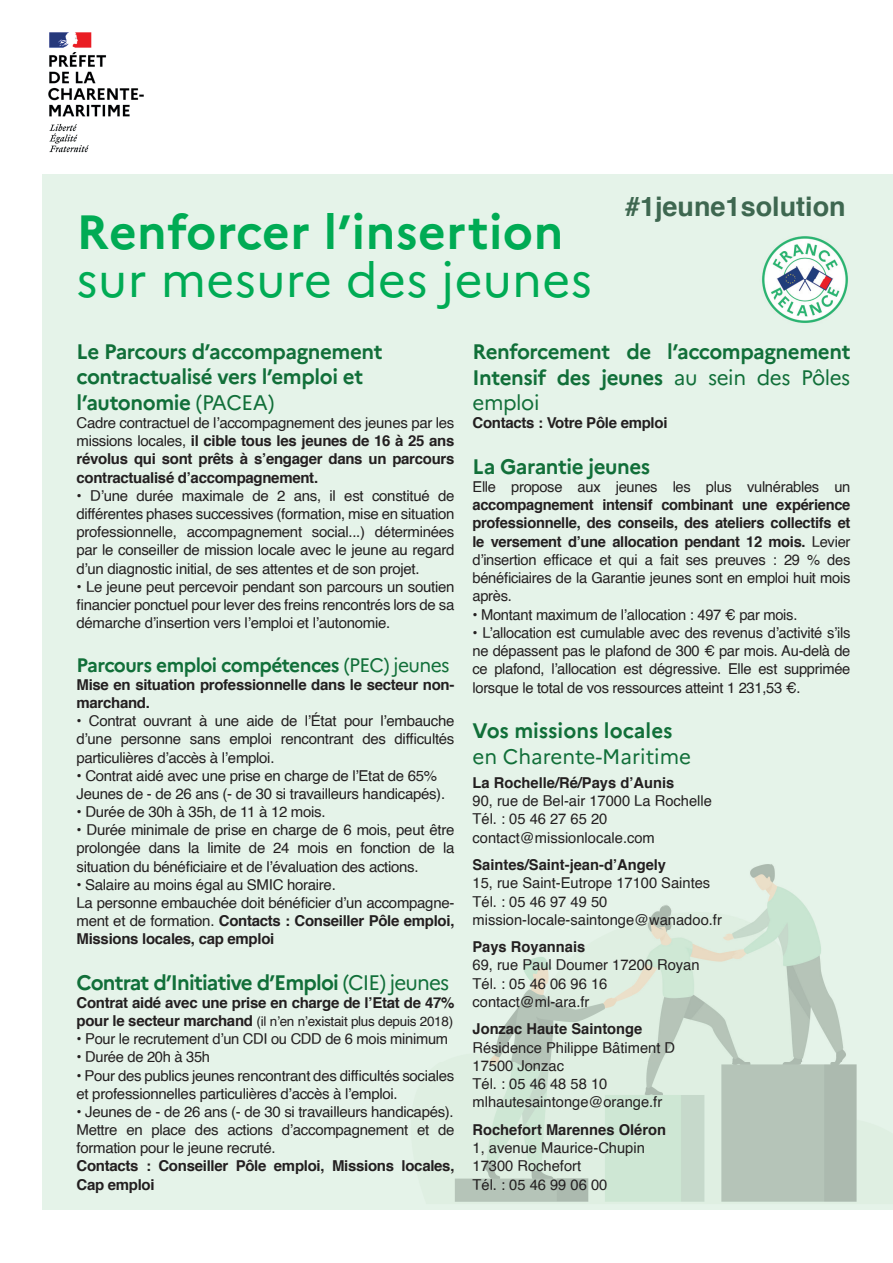
<style>
.page{position:relative;width:893px;height:1263px;background:#fff}
.page>*{position:absolute;margin:0;border:0;box-sizing:border-box;transform-origin:0 0}
.t1{font:700 48px "Marianne";letter-spacing:.01em;color:#00ab54}
.t2{font:48px "Marianne";letter-spacing:.01em;color:#00ab54}
.t3{font:700 27px "Helvetica";color:#3e6750}
.t4{font:700 21px/25.3px "Marianne";letter-spacing:-.02em;color:#116f39}
.t5{font:700 21px "Marianne";letter-spacing:-.04em;color:#116f39}
.t6{font:21px "Marianne";color:#116f39}
.t7{font:700 21px "Marianne";color:#116f39}
.t8{font:700 19.5px "Marianne";letter-spacing:-.03em;color:#116f39}
.t9{font:15px/18.1px "Helvetica";letter-spacing:-.02em;color:#231f20;text-align:justify}
.t10{font:700 15px/18.1px "Helvetica";letter-spacing:-.02em;color:#231f20;text-align:justify}
.t11{font:15px/18.3px "Helvetica";color:#231f20}
.t12{font:700 15px "Helvetica";color:#231f20}
.t13{font:13.5px "Helvetica";letter-spacing:-.02em;color:#231f20}
.s1{font-weight:400}
.s2{font-weight:700}
.s3{font-weight:700;font-size:15px}
</style>
<div class="page">
<div style="left:43px;top:174px;width:850px;height:1036px;background:#e5f3e9"></div>
<img style="left:48px;top:32px;width:96px;height:121px">
<img style="left:454px;top:864px;width:403px;height:338px">
<img style="left:762px;top:236px;width:86px;height:87px">
<h1 class="t1" style="left:77px;top:202px;width:488px">Renforcer l’insertion</h1>
<h1 class="t2" style="left:77px;top:250px;width:517px">sur mesure des jeunes</h1>
<h2 class="t3" style="left:625px;top:185px;width:222px">#1jeune1solution</h2>
<h3 class="t4" style="left:77px;top:339px;width:308px">Le Parcours d’accompagnement contractualisé vers l’emploi et l’autonomie <span class="s1">(PACEA)</span></h3>
<p class="t10" style="left:77px;top:414px;width:379px"><span class="s1">Cadre contractuel de l’accompagnement des jeunes par les missions locales,</span> il cible tous les jeunes de 16 à 25 ans révolus qui sont prêts à s’engager dans un parcours contractualisé d’accompagnement.</p>
<p class="t9" style="left:77px;top:487px;width:379px">• D’une durée maximale de 2 ans, il est constitué de différentes phases successives (formation, mise en situation professionnelle, accompagnement social...) déterminées par le conseiller de mission locale avec le jeune au regard d’un diagnostic initial, de ses attentes et de son projet.</p>
<p class="t9" style="left:77px;top:578px;width:379px">• Le jeune peut percevoir pendant son parcours un soutien financier ponctuel pour lever des freins rencontrés lors de sa démarche d’insertion vers l’emploi et l’autonomie.</p>
<h3 class="t8" style="left:77px;top:653px;width:375px">Parcours emploi compétences <span class="s1">(PEC) jeunes</span></h3>
<p class="t10" style="left:77px;top:676px;width:379px">Mise en situation professionnelle dans le secteur non&shy;marchand.</p>
<p class="t9" style="left:77px;top:712px;width:379px">• Contrat ouvrant à une aide de l’État pour l’embauche d’une personne sans emploi rencontrant des difficultés particulières d’accès à l’emploi.</p>
<p class="t9" style="left:77px;top:767px;width:370px">• Contrat aidé avec une prise en charge de l’Etat de 65%<br>Jeunes de - de 26 ans (- de 30 si travailleurs handicapés).</p>
<p class="t9" style="left:77px;top:803px;width:251px">• Durée de 30h à 35h, de 11 à 12 mois.</p>
<p class="t9" style="left:77px;top:821px;width:379px">• Durée minimale de prise en charge de 6 mois, peut être prolongée dans la limite de 24 mois en fonction de la situation du bénéficiaire et de l’évaluation des actions.</p>
<p class="t9" style="left:77px;top:876px;width:379px;text-align:left">• Salaire au moins égal au SMIC horaire.<br>La personne embauchée doit bénéficier d’un accompagne&shy;ment et de formation. <span class="s2">Contacts : Conseiller Pôle emploi, Missions locales, cap emploi</span></p>
<h3 class="t5" style="left:77px;top:969px;width:374px">Contrat d’Initiative d’Emploi <span class="s1">(CIE) jeunes</span></h3>
<p class="t10" style="left:77px;top:994px;width:379px">Contrat aidé avec une prise en charge de l’Etat de 47%</p>
<p class="t13" style="left:77px;top:1011px;width:378px"><span class="s3">pour le secteur marchand</span> (il n’en n’existait plus depuis 2018)</p>
<p class="t9" style="left:77px;top:1030px;width:373px">• Pour le recrutement d’un CDI ou CDD de 6 mois minimum</p>
<p class="t9" style="left:77px;top:1048px;width:135px">• Durée de 20h à 35h</p>
<p class="t9" style="left:77px;top:1067px;width:379px">• Pour des publics jeunes rencontrant des difficultés sociales et professionnelles particulières d’accès à l’emploi.</p>
<p class="t9" style="left:77px;top:1103px;width:379px">• Jeunes de - de 26 ans (- de 30 si travailleurs handicapés).<br>Mettre en place des actions d’accompagnement et de formation pour le jeune recruté.</p>
<p class="t10" style="left:77px;top:1157px;width:379px">Contacts : Conseiller Pôle emploi, Missions locales,<br>Cap emploi</p>
<h3 class="t4" style="left:472px;top:339px;width:379px;text-align:justify">Renforcement de l’accompagnement Intensif des jeunes <span class="s1">au sein des Pôles emploi</span></h3>
<p class="t10" style="left:472px;top:414px;width:197px">Contacts : Votre Pôle emploi</p>
<h3 class="t4" style="left:472px;top:453px;width:179px">La Garantie jeunes</h3>
<p class="t9" style="left:472px;top:478px;width:379px">Elle propose aux jeunes les plus vulnérables un</p>
<p class="t10" style="left:472px;top:496px;width:379px">accompagnement intensif combinant une expérience professionnelle, des conseils, des ateliers collectifs et le versement d’une allocation pendant 12 mois. <span class="s1">Levier d’insertion efficace et qui a fait ses preuves : 29 % des bénéficiaires de la Garantie jeunes sont en emploi huit mois après.</span></p>
<p class="t9" style="left:472px;top:606px;width:326px">• Montant maximum de l’allocation : 497 € par mois.</p>
<p class="t9" style="left:472px;top:624px;width:379px">• L’allocation est cumulable avec des revenus d’activité s’ils ne dépassent pas le plafond de 300 € par mois. Au-delà de ce plafond, l’allocation est dégressive. Elle est supprimée lorsque le total de vos ressources atteint 1 231,53 €.</p>
<h3 class="t7" style="left:472px;top:718px;width:202px">Vos missions locales</h3>
<h3 class="t6" style="left:472px;top:743px;width:220px">en Charente-Maritime</h3>
<p class="t12" style="left:472px;top:770px;width:203px">La Rochelle/Ré/Pays d’Aunis</p>
<p class="t11" style="left:472px;top:792px;width:241px">90, rue de Bel-air 17000 La Rochelle<br>Tél. : 05 46 27 65 20 contact@missionlocale.com</p>
<p class="t12" style="left:472px;top:853px;width:195px">Saintes/Saint-jean-d’Angely</p>
<p class="t11" style="left:472px;top:874px;width:251px">15, rue Saint-Eutrope 17100 Saintes<br>Tél. : 05 46 97 49 50 mission-locale-saintonge@wanadoo.fr</p>
<p class="t12" style="left:472px;top:935px;width:114px">Pays Royannais</p>
<p class="t11" style="left:472px;top:956px;width:229px">69, rue Paul Doumer 17200 Royan<br>Tél. : 05 46 06 96 16 contact@ml-ara.fr</p>
<p class="t12" style="left:472px;top:1017px;width:171px">Jonzac Haute Saintonge</p>
<p class="t11" style="left:472px;top:1039px;width:204px">Résidence Philippe Bâtiment D<br>17500 Jonzac<br>Tél. : 05 46 48 58 10 mlhautesaintonge@orange.fr</p>
<p class="t12" style="left:472px;top:1117px;width:195px">Rochefort Marennes Oléron</p>
<p class="t11" style="left:472px;top:1139px;width:174px">1, avenue Maurice-Chupin<br>17300 Rochefort<br>Tél. : 05 46 99 06 00</p>
</div>
